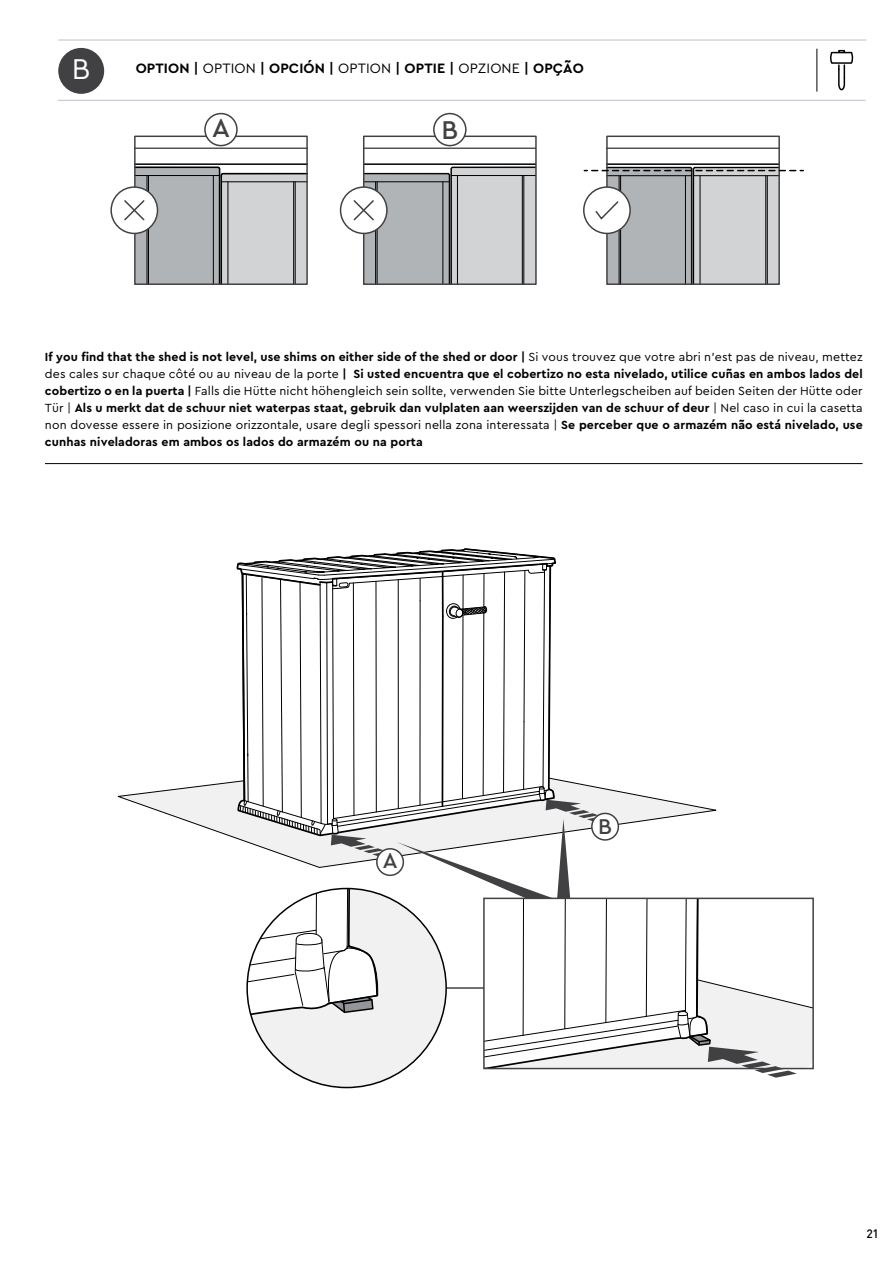
<style>
.page{position:relative;width:893px;height:1263px;background:#fff}
.page>*{position:absolute;margin:0;border:0;box-sizing:border-box;transform-origin:0 0}
.t1{font:30px "Cera Pro";color:#fff}
.t2{font:500 27px "Cera PRO";color:#414142}
.t3{font:500 22.35px "Cera PRO";color:#414142}
.t4{font:700 14.25px "Cera PRO";letter-spacing:.01em;color:#000}
.t5{font:700 12.3px/17px "Cera PRO";letter-spacing:.01em;color:#000}
.t6{font:12.3px "Cera Pro";letter-spacing:.01em;color:#000}
.t7{font:500 12px "DIN";color:#000}
.s1{font-family:"Cera Pro";font-weight:400}
.s2{font-family:"Cera PRO";font-weight:700}
</style>
<div class="page">
<svg style="left:117px;top:781px;width:118px;height:58px"></svg>
<svg style="left:797px;top:1003px;width:15px;height:64px"></svg>
<hr style="left:45px;top:463px;width:818px;height:1px;background:#000">
<svg style="left:237px;top:463px;width:560px;height:624px"></svg>
<hr style="left:58px;top:100px;width:807px;height:1px;background:#bbc1c9">
<hr style="left:58px;top:40px;width:808px;height:1px;background:#bbc1c9">
<div style="left:58px;top:48px;width:46px;height:46px;background:#414042;border-radius:50%"></div>
<svg style="left:830px;top:50px;width:24px;height:41px"></svg>
<hr style="left:816px;top:49px;width:1px;height:43px;background:#000">
<hr style="left:135px;top:148px;width:172px;height:1px;background:#000">
<hr style="left:135px;top:163px;width:172px;height:2px;background:#000">
<div style="left:134px;top:136px;width:174px;height:149px;border:1px solid #414042"></div>
<div style="left:205px;top:114px;width:32px;height:32px;background:#fff;border-radius:50%"></div>
<div style="left:204px;top:113px;width:34px;height:33px;border:2px solid #414142;border-radius:50%"></div>
<hr style="left:364px;top:148px;width:172px;height:1px;background:#000">
<hr style="left:364px;top:163px;width:172px;height:2px;background:#000">
<div style="left:363px;top:136px;width:174px;height:149px;border:1px solid #414042"></div>
<div style="left:434px;top:114px;width:32px;height:32px;background:#fff;border-radius:50%"></div>
<div style="left:433px;top:113px;width:34px;height:33px;border:2px solid #414142;border-radius:50%"></div>
<hr style="left:607px;top:148px;width:172px;height:1px;background:#000">
<hr style="left:607px;top:163px;width:172px;height:2px;background:#000">
<div style="left:606px;top:136px;width:174px;height:149px;border:1px solid #414042"></div>
<svg style="left:584px;top:166px;width:219px;height:118px"></svg>
<svg style="left:111px;top:187px;width:46px;height:46px"></svg>
<svg style="left:123px;top:166px;width:184px;height:118px;background:#babcbd"></svg>
<svg style="left:352px;top:166px;width:184px;height:118px;background:#bbbdbe"></svg>
<div style="left:377px;top:849px;width:26px;height:26px;background:#fff;border-radius:50%"></div>
<div style="left:376px;top:848px;width:28px;height:28px;border:2px solid #414142;border-radius:50%"></div>
<div style="left:592px;top:813px;width:26px;height:27px;background:#fff;border-radius:50%"></div>
<div style="left:591px;top:813px;width:28px;height:28px;border:2px solid #414142;border-radius:50%"></div>
<h1 class="t1" style="left:72px;top:49px;width:20px">B</h1>
<p class="t4" style="left:136px;top:59px;width:450px">OPTION | <span class="s1">OPTION</span> | OPCIÓN | <span class="s1">OPTION</span> | OPTIE | <span class="s1">OPZIONE</span> | OPÇÃO</p>
<h2 class="t2" style="left:212px;top:110px;width:19px">A</h2>
<h2 class="t2" style="left:441px;top:112px;width:18px">B</h2>
<p class="t5" style="left:45px;top:348px;width:819px">If you find that the shed is not level, use shims on either side of the shed or door | <span class="s1">Si vous trouvez que votre abri n’est pas de niveau, mettez des cales sur chaque côté ou au niveau de la porte</span> | Si usted encuentra que el cobertizo no esta nivelado, utilice cuñas en ambos lados del</p>
<p class="t6" style="left:45px;top:383px;width:819px"><span class="s2">cobertizo o en la puerta |</span> Falls die Hütte nicht höhengleich sein sollte, verwenden Sie bitte Unterlegscheiben auf beiden Seiten der Hütte oder</p>
<p class="t5" style="left:45px;top:399px;width:819px"><span class="s1">Tür |</span> Als u merkt dat de schuur niet waterpas staat, gebruik dan vulplaten aan weerszijden van de schuur of deur <span class="s1">| Nel caso in cui la casetta</span></p>
<p class="t6" style="left:45px;top:417px;width:819px">non dovesse essere in posizione orizzontale, usare degli spessori nella zona interessata | <span class="s2">Se perceber que o armazém não está nivelado, use</span></p>
<p class="t5" style="left:45px;top:433px;width:379px">cunhas niveladoras em ambos os lados do armazém ou na porta</p>
<h3 class="t3" style="left:383px;top:846px;width:16px">A</h3>
<h3 class="t3" style="left:598px;top:811px;width:15px">B</h3>
<p class="t7" style="left:866px;top:1226px;width:14px">21</p>
</div>
